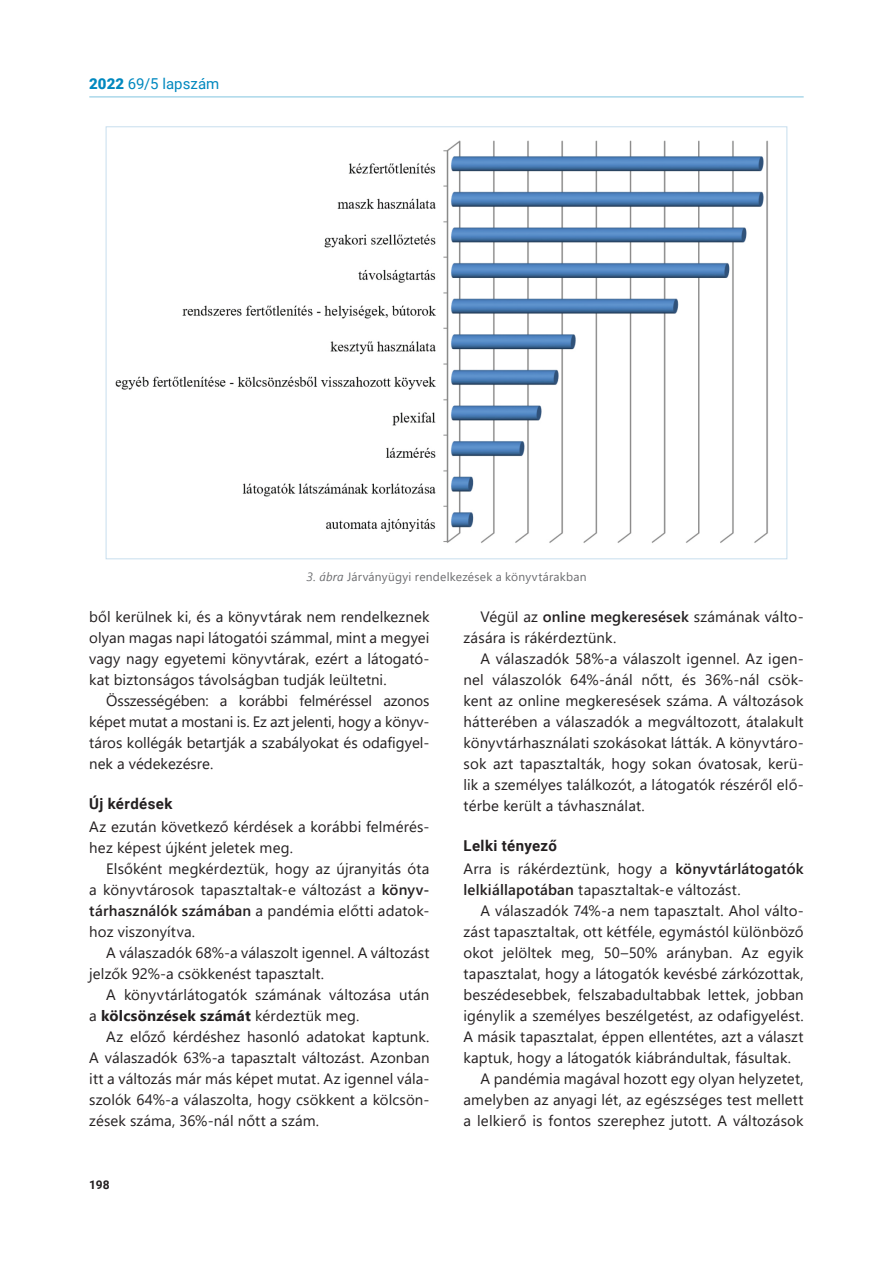
<style>
.page{position:relative;width:893px;height:1263px;background:#fff}
.page>*{position:absolute;margin:0;border:0;box-sizing:border-box;transform-origin:0 0}
.t1{font:15px/21px "Segoe UI";letter-spacing:.01em;color:#231f20;text-align:justify}
.t2{font:700 15px "Roboto";letter-spacing:.025em;color:#231f20}
.t3{font:15px "Roboto";letter-spacing:.005em;color:#0088bf}
.t4{font:12px "Segoe UI";letter-spacing:.02em;color:#6c6d70}
.t5{font:700 12px "Roboto";color:#231f20}
.s1{font-weight:900}
.s2{font-style:italic}
.s3{font-weight:600}
.s4{font-weight:700}
</style>
<div class="page">
<hr style="left:89px;top:97px;width:715px;height:1px;background:#0088bf">
<img style="left:115px;top:140px;width:653px;height:403px">
<p class="t3" style="left:89px;top:73px;width:132px"><span class="s1">2022</span> 69/5 lapszám</p>
<p class="t4" style="left:306px;top:565px;width:282px"><span class="s2">3. ábra</span> Járványügyi rendelkezések a könyvtárakban</p>
<p class="t1" style="left:89px;top:605px;width:342px">ből kerülnek ki, és a könyvtárak nem rendelkeznek olyan magas napi látogatói számmal, mint a megyei vagy nagy egyetemi könyvtárak, ezért a látogató&shy;kat biztonságos távolságban tudják leültetni.</p>
<p class="t1" style="left:89px;top:689px;width:342px;text-indent:17px">Összességében: a korábbi felméréssel azonos képet mutat a mostani is. Ez azt jelenti, hogy a könyv&shy;táros kollégák betartják a szabályokat és odafigyel&shy;nek a védekezésre.</p>
<p class="t2" style="left:89px;top:793px;width:85px">Új kérdések</p>
<p class="t1" style="left:89px;top:815px;width:342px">Az ezután következő kérdések a korábbi felmérés&shy;hez képest újként jeletek meg.</p>
<p class="t1" style="left:89px;top:857px;width:342px;text-indent:17px">Elsőként megkérdeztük, hogy az újranyitás óta a könyvtárosok tapasztaltak-e változást a <span class="s3">könyv&shy;tárhasználók számában</span> a pandémia előtti adatok&shy;hoz viszonyítva.</p>
<p class="t1" style="left:89px;top:941px;width:342px;text-indent:17px">A válaszadók 68%-a válaszolt igennel. A változást jelzők 92%-a csökkenést tapasztalt.</p>
<p class="t1" style="left:89px;top:983px;width:342px;text-indent:17px">A könyvtárlátogatók számának változása után a <span class="s4">kölcsönzések számát</span> kérdeztük meg.</p>
<p class="t1" style="left:89px;top:1025px;width:342px;text-indent:17px">Az előző kérdéshez hasonló adatokat kaptunk.<br>A válaszadók 63%-a tapasztalt változást. Azonban itt a változás már más képet mutat. Az igennel vála&shy;szolók 64%-a válaszolta, hogy csökkent a kölcsön&shy;zések száma, 36%-nál nőtt a szám.</p>
<p class="t5" style="left:89px;top:1177px;width:22px">198</p>
<p class="t1" style="left:463px;top:605px;width:342px;text-indent:17px">Végül az <span class="s3">online megkeresések</span> számának válto&shy;zására is rákérdeztünk.</p>
<p class="t1" style="left:463px;top:647px;width:342px;text-indent:17px">A válaszadók 58%-a válaszolt igennel. Az igen&shy;nel válaszolók 64%-ánál nőtt, és 36%-nál csök&shy;kent az online megkeresések száma. A változások hátterében a válaszadók a megváltozott, átalakult könyvtárhasználati szokásokat látták. A könyvtáro&shy;sok azt tapasztalták, hogy sokan óvatosak, kerü&shy;lik a személyes találkozót, a látogatók részéről elő&shy;térbe került a távhasználat.</p>
<p class="t2" style="left:463px;top:835px;width:95px">Lelki tényező</p>
<p class="t1" style="left:463px;top:857px;width:342px">Arra is rákérdeztünk, hogy a <span class="s3">könyvtárlátogatók lelkiállapotában</span> tapasztaltak-e változást.</p>
<p class="t1" style="left:480px;top:899px;width:325px">A válaszadók 74%-a nem tapasztalt. Ahol válto-</p>
<p class="t1" style="left:463px;top:920px;width:342px">zást tapasztaltak, ott kétféle, egymástól különböző</p>
<p class="t1" style="left:463px;top:941px;width:342px">okot jelöltek meg, 50–50% arányban. Az egyik</p>
<p class="t1" style="left:463px;top:962px;width:342px">tapasztalat, hogy a látogatók kevésbé zárkózottak,</p>
<p class="t1" style="left:463px;top:983px;width:342px">beszédesebbek, felszabadultabbak lettek, jobban</p>
<p class="t1" style="left:463px;top:1004px;width:342px">igénylik a személyes beszélgetést, az odafigyelést.</p>
<p class="t1" style="left:463px;top:1025px;width:342px">A másik tapasztalat, éppen ellentétes, azt a választ</p>
<p class="t1" style="left:463px;top:1046px;width:329px">kaptuk, hogy a látogatók kiábrándultak, fásultak.</p>
<p class="t1" style="left:480px;top:1067px;width:325px">A pandémia magával hozott egy olyan helyzetet,</p>
<p class="t1" style="left:463px;top:1088px;width:342px">amelyben az anyagi lét, az egészséges test mellett</p>
<p class="t1" style="left:463px;top:1109px;width:342px">a lelkierő is fontos szerephez jutott. A változások</p>
</div>
